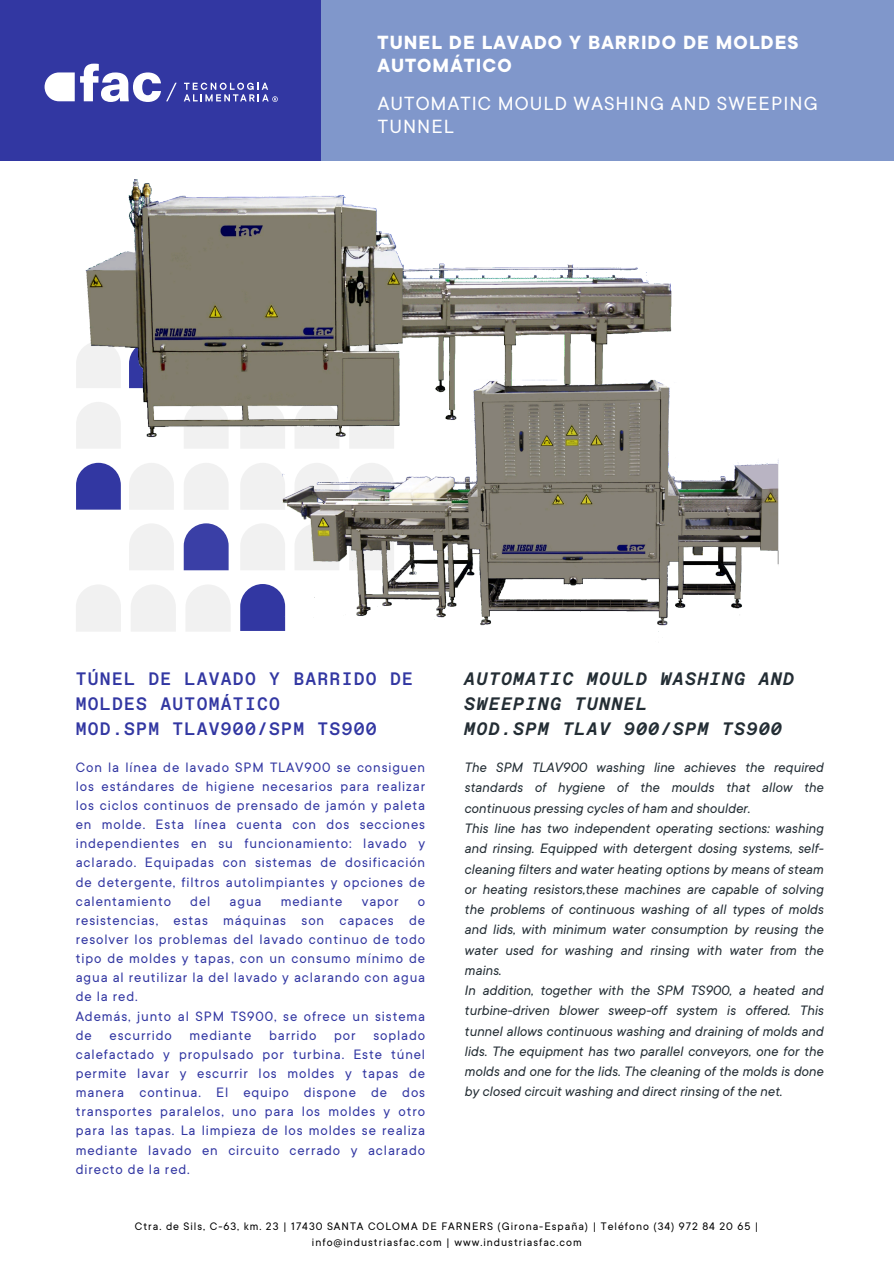
<style>
.page{position:relative;width:894px;height:1264px;background:#fff}
.page>*{position:absolute;margin:0;border:0;box-sizing:border-box;transform-origin:0 0}
.t1{font:800 21px "Open Sans";letter-spacing:.05em;color:#fff}
.t2{font:700 21px/23.7px "TT Commons";letter-spacing:.05em;color:#fff}
.t3{font:21px/23.7px "TT Commons";letter-spacing:.05em;color:#fff}
.t4{font:500 18px/24.8px "Favorit Mono";letter-spacing:.07em;color:#3237a2}
.t5{font:italic 700 18px/24.8px "Favorit Mono";letter-spacing:.08em;color:#232d34}
.t6{font:15px/19.2px "TT Commons";letter-spacing:.06em;color:#3237a2;text-align:justify}
.t7{font:italic 15px/20.2px "TT Commons";color:#232d34}
.t8{font:12px/16px "TT Commons";letter-spacing:.08em;color:#000;text-align:center}
</style>
<div class="page">
<div style="left:0;top:0;width:327px;height:161px;background:#3237a2"></div>
<div style="left:321px;top:0;width:572px;height:161px;background:#8097cb"></div>
<svg style="left:45px;top:64px;width:132px;height:38px"></svg>
<svg style="left:184px;top:83px;width:94px;height:19px"></svg>
<svg style="left:240px;top:584px;width:43px;height:47px;background:#454aab"></svg>
<svg style="left:240px;top:524px;width:43px;height:46px"></svg>
<svg style="left:240px;top:463px;width:43px;height:47px"></svg>
<svg style="left:129px;top:524px;width:45px;height:46px"></svg>
<svg style="left:129px;top:463px;width:45px;height:47px"></svg>
<svg style="left:184px;top:523px;width:44px;height:47px;background:#4e53af"></svg>
<svg style="left:184px;top:463px;width:44px;height:47px"></svg>
<svg style="left:76px;top:463px;width:45px;height:46px;background:#474cab"></svg>
<svg style="left:76px;top:585px;width:45px;height:46px"></svg>
<svg style="left:131px;top:585px;width:44px;height:46px"></svg>
<svg style="left:186px;top:585px;width:44px;height:46px"></svg>
<img style="left:76px;top:180px;width:596px;height:268px">
<img style="left:283px;top:359px;width:496px;height:273px">
<p class="t1" style="left:377px;top:27px;width:386px">DESALADORA AUTOMÁTICA PARA</p>
<h1 class="t1" style="left:377px;top:85px;width:386px">DESAL DORA AUTOMÁTICA PARA</h1>
<h2 class="t2" style="left:377px;top:31px;width:422px">TUNEL DE LAVADO Y BARRIDO DE MOLDES<br>AUTOMÁTICO</h2>
<p class="t3" style="left:378px;top:92px;width:441px">AUTOMATIC MOULD WASHING AND SWEEPING<br>TUNNEL</p>
<p class="t4" style="left:76px;top:667px;width:338px">TÚNEL DE LAVADO Y BARRIDO DE<br>MOLDES AUTOMÁTICO<br>MOD.SPM TLAV900/SPM TS900</p>
<p class="t6" style="left:76px;top:758px;width:351px">Con la línea de lavado SPM TLAV900 se consiguen los estándares de higiene necesarios para realizar los ciclos continuos de prensado de jamón y paleta en molde. Esta línea cuenta con dos secciones independientes en su funcionamiento: lavado y aclarado. Equipadas con sistemas de dosificación de detergente, filtros autolimpiantes y opciones de calentamiento</p>
<p class="t6" style="left:190px;top:891px;width:22px">del</p>
<p class="t6" style="left:229px;top:891px;width:33px">agua</p>
<p class="t6" style="left:281px;top:891px;width:63px">mediante</p>
<p class="t6" style="left:361px;top:891px;width:38px">vapor</p>
<p class="t6" style="left:76px;top:891px;width:351px;text-align:left;text-indent:342px">o resistencias, estas máquinas son capaces de resolver los problemas del lavado continuo de todo tipo de moldes y tapas, con un consumo mínimo de agua al reutilizar la del lavado y aclarando con agua de la red.<br>Además, junto al SPM TS900, se ofrece un sistema de escurrido mediante barrido por soplado calefactado y propulsado por turbina. Este túnel permite lavar y escurrir los moldes y tapas de manera continua. El equipo dispone de dos transportes paralelos, uno para los moldes y otro para las tapas. La limpieza de los moldes se realiza mediante lavado en circuito cerrado y aclarado directo de la red.</p>
<p class="t5" style="left:464px;top:667px;width:331px">AUTOMATIC MOULD WASHING AND<br>SWEEPING TUNNEL<br>MOD.SPM TLAV 900/SPM TS900</p>
<p class="t7" style="left:464px;top:757px;width:361px">The SPM TLAV900 washing line achieves the required standards of hygiene of the moulds that allow the continuous pressing cycles of ham and shoulder.<br>This line has two independent operating sections: washing and rinsing. Equipped with detergent dosing systems, self&shy;cleaning filters and water heating options by means of steam or heating resistors,these machines are capable of solving the problems of continuous washing of all types of molds and lids, with minimum water consumption by reusing the water used for washing and rinsing with water from the mains.<br>In addition, together with the SPM TS900, a heated and turbine-driven blower sweep-off system is offered. This tunnel allows continuous washing and draining of molds and lids. The equipment has two parallel conveyors, one for the molds and one for the lids. The cleaning of the molds is done by closed circuit washing and direct rinsing of the net.</p>
<p class="t8" style="left:135px;top:1218px;width:625px">Ctra. de Sils, C-63, km. 23 | 17430 SANTA COLOMA DE FARNERS (Girona-España) | Teléfono (34) 972 84 20 65 | info@industriasfac.com | www.industriasfac.com</p>
</div>
